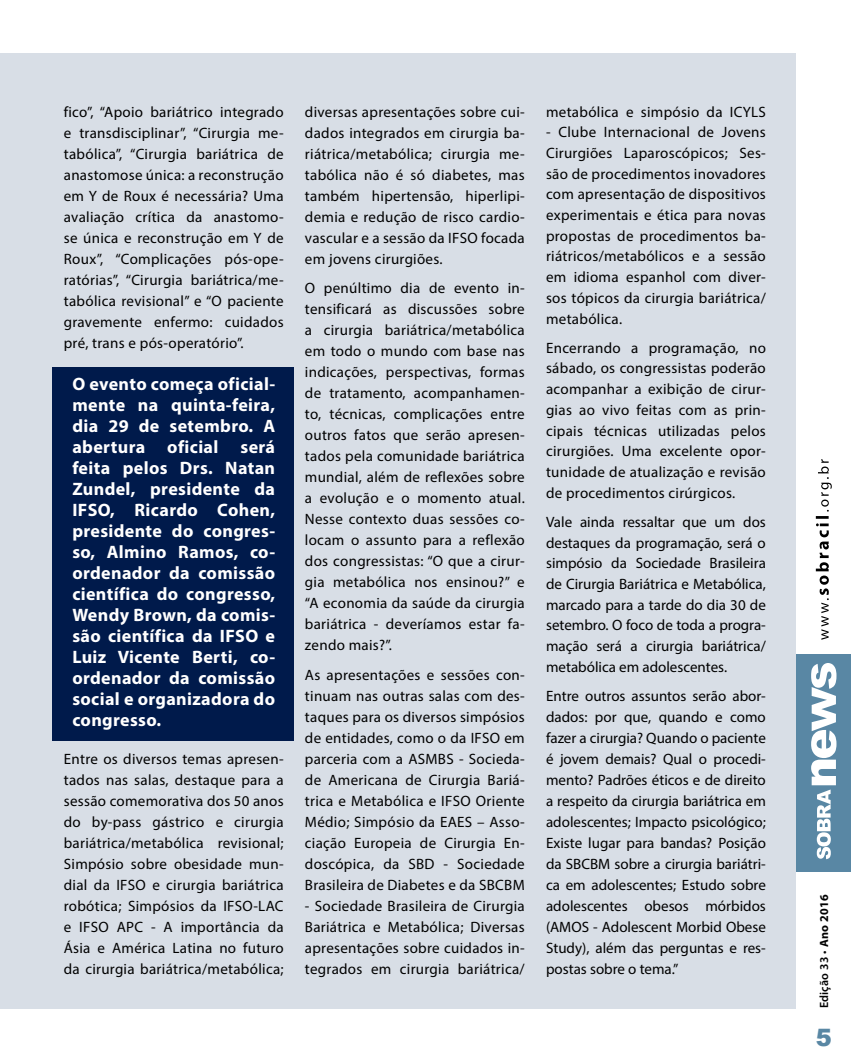
<style>
.page{position:relative;width:851px;height:1063px;background:#fff}
.page>*{position:absolute;margin:0;border:0;box-sizing:border-box;transform-origin:0 0}
.t1{font:900 24px "Arial";color:#5987a4}
.t2{font:700 18px/21px "Myriad Pro";letter-spacing:.02em;color:#fff;text-align:justify}
.t3{font:15px/21px "Myriad Pro";letter-spacing:.02em;color:#000;text-align:justify}
.t4{font:600 12px "Myriad Pro";letter-spacing:.02em;color:#000}
.s1{font-weight:400}
.s2{font-weight:700}
</style>
<div class="page">
<div style="left:796px;top:654px;width:54px;height:218px;background:#5987a4"></div>
<svg style="left:811px;top:663px;width:25px;height:196px"></svg>
<svg style="left:815px;top:459px;width:16px;height:181px"></svg>
<div style="left:0;top:54px;width:795px;height:955px;background:#d8dee6"></div>
<div style="left:52px;top:367px;width:241px;height:373px;background:#001a4b"></div>
<p class="t3" style="left:64px;top:101px;width:221px">fico”, “Apoio bariátrico integrado e transdisciplinar”, “Cirurgia me&shy;tabólica”, “Cirurgia bariátrica de anastomose única: a reconstrução em Y de Roux é necessária? Uma avaliação crítica da anastomo&shy;se única e reconstrução em Y de Roux”, “Complicações pós-ope&shy;ratórias”, “Cirurgia bariátrica/me&shy;tabólica revisional” e “O paciente gravemente enfermo: cuidados pré, trans e pós-operatório”.</p>
<p class="t2" style="left:72px;top:373px;width:204px">O evento começa oficial&shy;mente na quinta-feira, dia 29 de setembro. A abertura oficial será feita pelos Drs. Natan Zundel, presidente da IFSO, Ricardo Cohen, presidente do congres&shy;so, Almino Ramos, co&shy;ordenador da comissão científica do congresso, Wendy Brown, da comis&shy;são científica da IFSO e Luiz Vicente Berti, co&shy;ordenador da comissão social e organizadora do congresso.</p>
<p class="t3" style="left:64px;top:748px;width:221px">Entre os diversos temas apresen&shy;tados nas salas, destaque para a sessão comemorativa dos 50 anos do by-pass gástrico e cirurgia bariátrica/metabólica revisional; Simpósio sobre obesidade mun&shy;dial da IFSO e cirurgia bariátrica robótica; Simpósios da IFSO-LAC e IFSO APC - A importância da Ásia e América Latina no futuro da cirurgia bariátrica/metabólica;</p>
<p class="t3" style="left:305px;top:101px;width:221px">diversas apresentações sobre cui&shy;dados integrados em cirurgia ba&shy;riátrica/metabólica; cirurgia me&shy;tabólica não é só diabetes, mas também hipertensão, hiperlipi&shy;demia e redução de risco cardio&shy;vascular e a sessão da IFSO focada em jovens cirurgiões.</p>
<p class="t3" style="left:305px;top:277px;width:221px">O penúltimo dia de evento in&shy;tensificará as discussões sobre a cirurgia bariátrica/metabólica em todo o mundo com base nas indicações, perspectivas, formas de tratamento, acompanhamen&shy;to, técnicas, complicações entre outros fatos que serão apresen&shy;tados pela comunidade bariátrica mundial, além de reflexões sobre a evolução e o momento atual.<br>Nesse contexto duas sessões co&shy;locam o assunto para a reflexão dos congressistas: “O que a cirur&shy;gia metabólica nos ensinou?” e “A economia da saúde da cirurgia bariátrica - deveríamos estar fa&shy;zendo mais?”.</p>
<p class="t3" style="left:305px;top:664px;width:221px">As apresentações e sessões con&shy;tinuam nas outras salas com des&shy;taques para os diversos simpósios de entidades, como o da IFSO em parceria com a ASMBS - Socieda&shy;de Americana de Cirurgia Bariá&shy;trica e Metabólica e IFSO Oriente Médio; Simpósio da EAES – Asso&shy;ciação Europeia de Cirurgia En&shy;doscópica, da SBD - Sociedade Brasileira de Diabetes e da SBCBM</p>
<p class="t3" style="left:305px;top:895px;width:221px">- Sociedade Brasileira de Cirurgia Bariátrica e Metabólica; Diversas apresentações sobre cuidados in&shy;tegrados em cirurgia bariátrica/</p>
<p class="t3" style="left:546px;top:101px;width:221px">metabólica e simpósio da ICYLS</p>
<p class="t3" style="left:546px;top:122px;width:221px">- Clube Internacional de Jovens Cirurgiões Laparoscópicos; Ses&shy;são de procedimentos inovadores com apresentação de dispositivos experimentais e ética para novas propostas de procedimentos ba&shy;riátricos/metabólicos e a sessão em idioma espanhol com diver&shy;sos tópicos da cirurgia bariátrica/ metabólica.</p>
<p class="t3" style="left:546px;top:337px;width:221px">Encerrando a programação, no sábado, os congressistas poderão acompanhar a exibição de cirur&shy;gias ao vivo feitas com as prin&shy;cipais técnicas utilizadas pelos cirurgiões. Uma excelente opor&shy;tunidade de atualização e revisão de procedimentos cirúrgicos.</p>
<p class="t3" style="left:546px;top:511px;width:221px">Vale ainda ressaltar que um dos destaques da programação, será o simpósio da Sociedade Brasileira de Cirurgia Bariátrica e Metabólica, marcado para a tarde do dia 30 de setembro. O foco de toda a progra&shy;mação será a cirurgia bariátrica/ metabólica em adolescentes.</p>
<p class="t3" style="left:546px;top:686px;width:221px">Entre outros assuntos serão abor&shy;dados: por que, quando e como fazer a cirurgia? Quando o paciente é jovem demais? Qual o procedi&shy;mento? Padrões éticos e de direito a respeito da cirurgia bariátrica em adolescentes; Impacto psicológico; Existe lugar para bandas? Posição da SBCBM sobre a cirurgia bariátri&shy;ca em adolescentes; Estudo sobre adolescentes obesos mórbidos (AMOS - Adolescent Morbid Obese Study), além das perguntas e res&shy;postas sobre o tema.”</p>
<p class="t4" style="left:816px;top:1008px;width:115px;rotate:-90deg">Edição 33 <span class="s1">•</span> <span class="s2">Ano 2016</span></p>
<h1 class="t1" style="left:815px;top:1020px;width:18px">5</h1>
</div>
